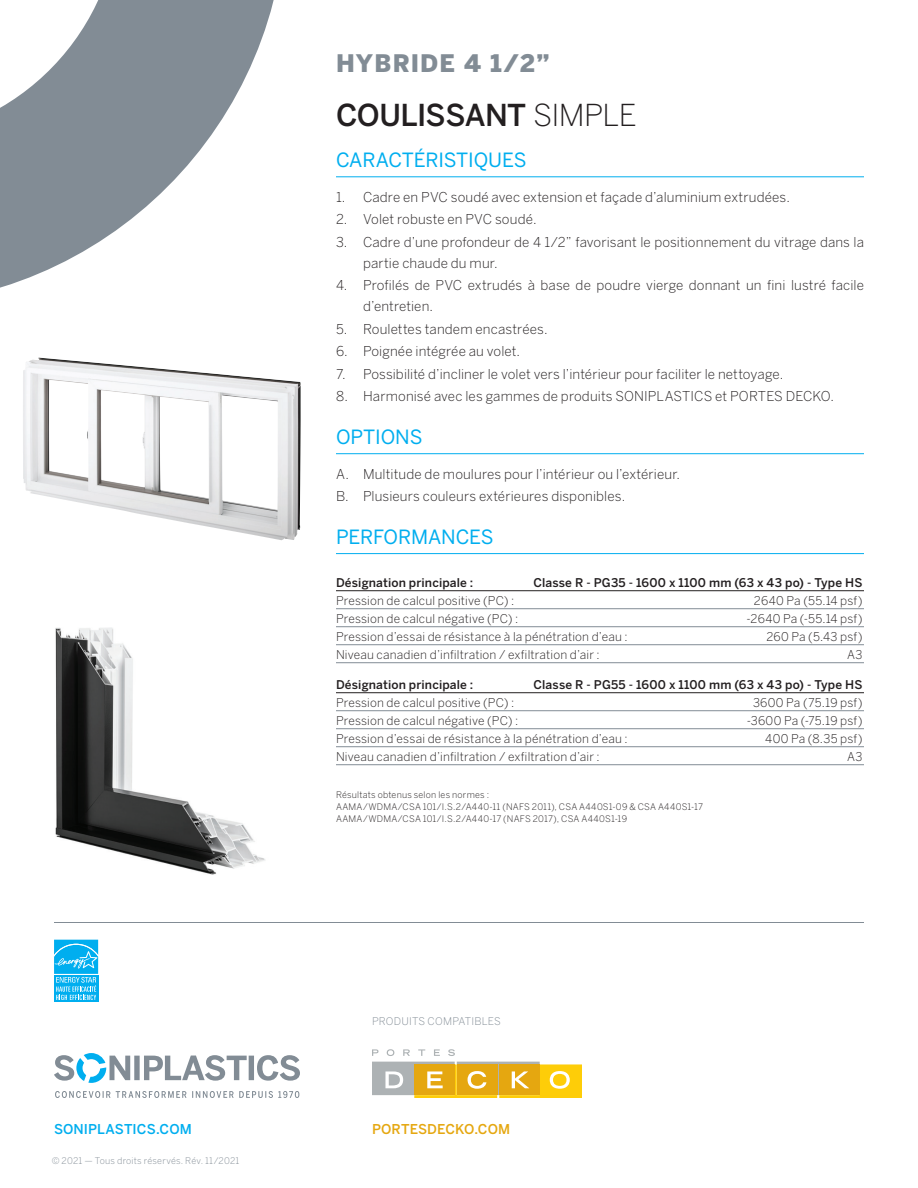
<style>
.page{position:relative;width:918px;height:1188px;background:#fff}
.page>*{position:absolute;margin:0;border:0;box-sizing:border-box;transform-origin:0 0}
.t1{font:500 30px "Benton Sans";letter-spacing:-.02em;color:#231f20}
.t2{font:900 24px "Benton Sans";letter-spacing:.045em;color:#828c95}
.t3{font:19.5px "Benton Sans";letter-spacing:-.01em;color:#00aeef}
.t4{font:300 13.5px/21px "Benton Sans";letter-spacing:.01em;color:#231f20}
.t5{font:500 13.5px "Benton Sans";letter-spacing:.01em;color:#00aeef}
.t6{font:500 13.5px "Benton Sans";letter-spacing:.01em;color:#e5a710}
.t7{font:300 12px "Benton Sans";letter-spacing:.015em;color:#231f20}
.t8{font:500 12px "Benton Sans";letter-spacing:.015em;color:#231f20}
.t9{font:300 10.5px "Benton Sans";letter-spacing:.015em;color:#828c95}
.t10{font:300 9.15px "Benton Sans";letter-spacing:.025em;color:#828c95}
.t11{font:300 9px/12px "Benton Sans";letter-spacing:.025em;color:#231f20}
.s1{font-weight:300}
</style>
<div class="page">
<svg style="left:0;top:0;width:274px;height:288px;fill:#828c95"></svg>
<hr style="left:54px;top:922px;width:810px;height:1px;background:#828c95">
<svg style="left:54px;top:939px;width:45px;height:63px"></svg>
<div style="left:54px;top:975px;width:44px;height:27px;background:#00aeef"></div>
<svg style="left:54px;top:940px;width:44px;height:60px"></svg>
<img style="left:23px;top:358px;width:271px;height:182px">
<img style="left:55px;top:627px;width:210px;height:248px">
<svg style="left:372px;top:1049px;width:6px;height:7px"></svg>
<svg style="left:387px;top:1049px;width:7px;height:7px"></svg>
<svg style="left:403px;top:1049px;width:7px;height:7px"></svg>
<svg style="left:418px;top:1049px;width:7px;height:7px"></svg>
<svg style="left:434px;top:1049px;width:6px;height:7px"></svg>
<svg style="left:448px;top:1049px;width:7px;height:7px"></svg>
<svg style="left:372px;top:1062px;width:210px;height:36px;background:#e2bd4e"></svg>
<svg style="left:54px;top:1053px;width:246px;height:45px"></svg>
<hr style="left:336px;top:176px;width:528px;height:1px;background:#00aeef">
<hr style="left:336px;top:453px;width:528px;height:1px;background:#00aeef">
<hr style="left:336px;top:553px;width:528px;height:1px;background:#00aeef">
<hr style="left:336px;top:590px;width:528px;height:1px;background:#231f20">
<hr style="left:336px;top:608px;width:528px;height:1px;background:#828c95">
<hr style="left:336px;top:626px;width:528px;height:1px;background:#828c95">
<hr style="left:336px;top:644px;width:528px;height:1px;background:#828c95">
<hr style="left:336px;top:662px;width:528px;height:1px;background:#828c95">
<hr style="left:336px;top:692px;width:528px;height:1px;background:#231f20">
<hr style="left:336px;top:710px;width:528px;height:1px;background:#828c95">
<hr style="left:336px;top:728px;width:528px;height:1px;background:#828c95">
<hr style="left:336px;top:746px;width:528px;height:1px;background:#828c95">
<hr style="left:336px;top:764px;width:528px;height:1px;background:#828c95">
<p class="t5" style="left:54px;top:1121px;width:139px">SONIPLASTICS.COM</p>
<p class="t10" style="left:52px;top:1155px;width:189px">© 2021 — Tous droits réservés. Rév. 11/2021</p>
<h2 class="t2" style="left:336px;top:49px;width:215px">HYBRIDE 4 1/2”</h2>
<h1 class="t1" style="left:336px;top:97px;width:302px">COULISSANT <span class="s1">SIMPLE</span></h1>
<h3 class="t3" style="left:336px;top:149px;width:192px">CARACTÉRISTIQUES</h3>
<p class="t4" style="left:336px;top:186px;width:456px">1. Cadre en PVC soudé avec extension et façade d’aluminium extrudées.</p>
<p class="t4" style="left:336px;top:209px;width:202px">2. Volet robuste en PVC soudé.</p>
<p class="t4" style="left:363px;top:231px;width:502px;text-indent:-27px">3. Cadre d’une profondeur de 4 1/2” favorisant le positionnement du vitrage dans la partie chaude du mur.</p>
<p class="t4" style="left:363px;top:275px;width:502px;text-indent:-27px">4. Profilés de PVC extrudés à base de poudre vierge donnant un fini lustré facile d’entretien.</p>
<p class="t4" style="left:336px;top:318px;width:213px">5. Roulettes tandem encastrées.</p>
<p class="t4" style="left:336px;top:341px;width:186px">6. Poignée intégrée au volet.</p>
<p class="t4" style="left:336px;top:363px;width:449px">7. Possibilité d’incliner le volet vers l’intérieur pour faciliter le nettoyage.</p>
<p class="t4" style="left:336px;top:386px;width:500px">8. Harmonisé avec les gammes de produits SONIPLASTICS et PORTES DECKO.</p>
<h3 class="t3" style="left:336px;top:426px;width:88px">OPTIONS</h3>
<p class="t4" style="left:336px;top:463px;width:346px;line-height:22.5px">A. Multitude de moulures pour l’intérieur ou l’extérieur.<br>B. Plusieurs couleurs extérieures disponibles.</p>
<h3 class="t3" style="left:336px;top:526px;width:159px">PERFORMANCES</h3>
<p class="t8" style="left:336px;top:575px;width:139px">Désignation principale :</p>
<p class="t8" style="left:533px;top:575px;width:331px">Classe R - PG35 - 1600 x 1100 mm (63 x 43 po) - Type HS</p>
<p class="t7" style="left:336px;top:594px;width:180px">Pression de calcul positive (PC) :</p>
<p class="t7" style="left:754px;top:594px;width:110px">2640 Pa (55.14 psf)</p>
<p class="t7" style="left:336px;top:612px;width:184px">Pression de calcul négative (PC) :</p>
<p class="t7" style="left:747px;top:612px;width:117px">-2640 Pa (-55.14 psf)</p>
<p class="t7" style="left:336px;top:630px;width:293px">Pression d’essai de résistance à la pénétration d’eau :</p>
<p class="t7" style="left:767px;top:630px;width:97px">260 Pa (5.43 psf)</p>
<p class="t7" style="left:336px;top:648px;width:265px">Niveau canadien d’infiltration / exfiltration d’air :</p>
<p class="t7" style="left:847px;top:648px;width:17px">A3</p>
<p class="t8" style="left:336px;top:677px;width:139px">Désignation principale :</p>
<p class="t8" style="left:534px;top:677px;width:330px">Classe R - PG55 - 1600 x 1100 mm (63 x 43 po) - Type HS</p>
<p class="t7" style="left:336px;top:696px;width:180px">Pression de calcul positive (PC) :</p>
<p class="t7" style="left:753px;top:696px;width:111px">3600 Pa (75.19 psf)</p>
<p class="t7" style="left:336px;top:714px;width:184px">Pression de calcul négative (PC) :</p>
<p class="t7" style="left:747px;top:714px;width:117px">-3600 Pa (-75.19 psf)</p>
<p class="t7" style="left:336px;top:732px;width:293px">Pression d’essai de résistance à la pénétration d’eau :</p>
<p class="t7" style="left:765px;top:732px;width:99px">400 Pa (8.35 psf)</p>
<p class="t7" style="left:336px;top:750px;width:265px">Niveau canadien d’infiltration / exfiltration d’air :</p>
<p class="t7" style="left:847px;top:750px;width:17px">A3</p>
<p class="t11" style="left:336px;top:788px;width:369px">Résultats obtenus selon les normes :<br>AAMA/WDMA/CSA 101/I.S.2/A440-11 (NAFS 2011), CSA A440S1-09 &amp; CSA A440S1-17<br>AAMA/WDMA/CSA 101/I.S.2/A440-17 (NAFS 2017), CSA A440S1-19</p>
<p class="t9" style="left:372px;top:1015px;width:130px">PRODUITS COMPATIBLES</p>
<p class="t6" style="left:372px;top:1121px;width:140px">PORTESDECKO.COM</p>
</div>
